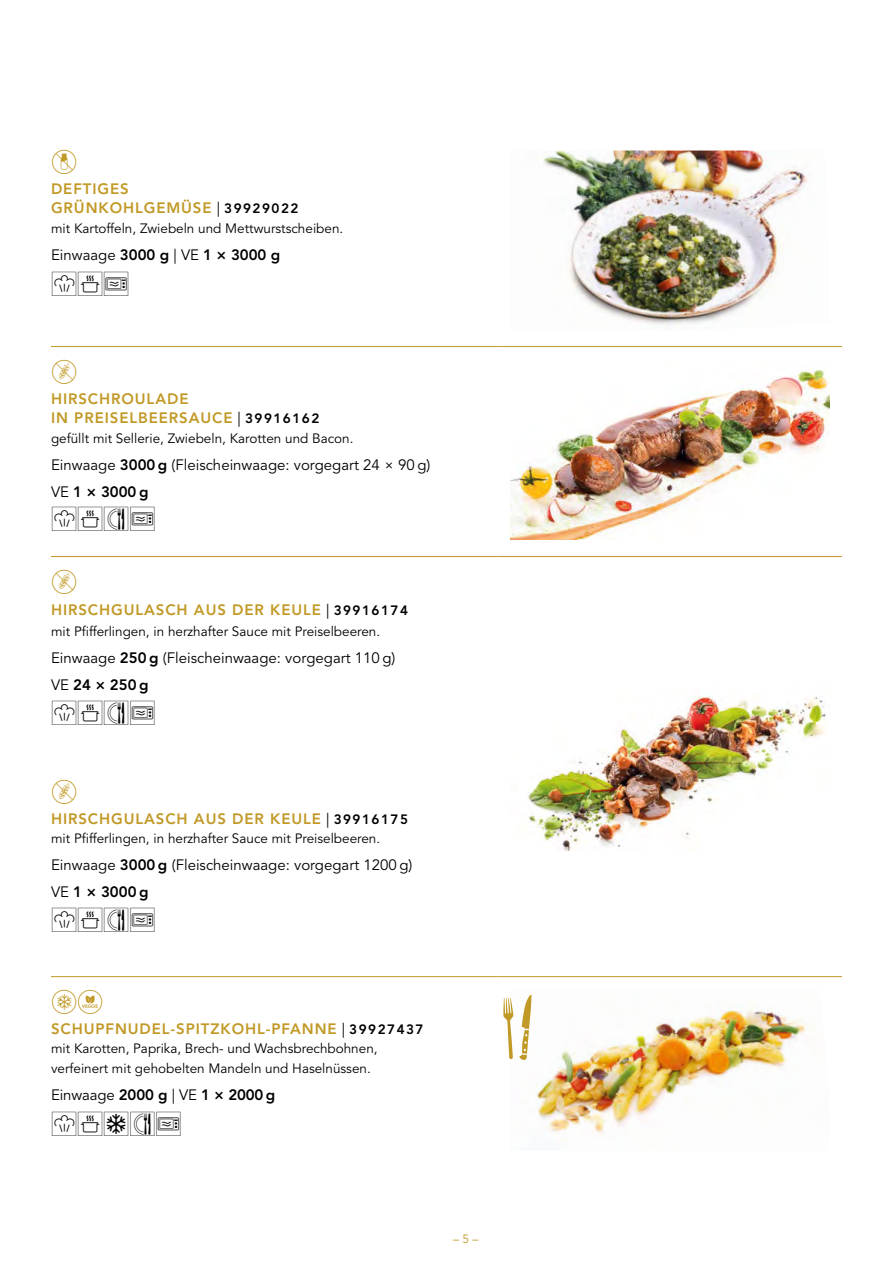
<style>
.page{position:relative;width:893px;height:1263px;background:#fff}
.page>*{position:absolute;margin:0;border:0;box-sizing:border-box;transform-origin:0 0}
.t1{font:33px "Sander Icons 2023";color:#000}
.t2{font:33px "Sander Icons 2023";color:#c19926}
.t3{font:800 15px/19.5px "Avenir LT Std";letter-spacing:.06em;color:#c19926}
.t4{font:15px/27px "Avenir LT Std";color:#000}
.t5{font:800 15px "Avenir LT Std";letter-spacing:-.005em;color:#000}
.t6{font:13.5px/19.5px "Avenir LT Std";color:#000}
.t7{font:12px "Avenir LT Std";color:#c19926}
.s1{font-weight:400;color:#000}
.s2{font-size:13.5px;color:#000}
.s3{font-weight:400}
.s4{font-weight:800}
</style>
<div class="page">
<hr style="left:51px;top:556px;width:446px;height:1px;background:#c19926">
<hr style="left:497px;top:556px;width:345px;height:1px;background:#c19926">
<hr style="left:51px;top:346px;width:446px;height:1px;background:#c19926">
<hr style="left:497px;top:346px;width:345px;height:1px;background:#c19926">
<hr style="left:51px;top:976px;width:446px;height:1px;background:#c19926">
<hr style="left:497px;top:976px;width:345px;height:1px;background:#c19926">
<img style="left:543px;top:151px;width:265px;height:174px">
<img style="left:510px;top:369px;width:319px;height:171px">
<img style="left:513px;top:994px;width:301px;height:140px">
<img style="left:528px;top:695px;width:298px;height:156px">
<svg style="left:503px;top:997px;width:10px;height:62px"></svg>
<svg style="left:519px;top:995px;width:12px;height:65px"></svg>
<h1 class="t2" style="left:51px;top:148px;width:28px">4</h1>
<p class="t3" style="left:51px;top:179px;width:249px">DEFTIGES<br>GRÜNKOHLGEMÜSE <span class="s1">|</span> <span class="s2">39929022</span></p>
<p class="t6" style="left:51px;top:218px;width:294px">mit Kartoffeln, Zwiebeln und Mettwurstscheiben.</p>
<p class="t5" style="left:51px;top:245px;width:231px"><span class="s3">Einwaage</span> 3000 g <span class="s3">| VE</span> 1 × 3000 g</p>
<h1 class="t1" style="left:51px;top:270px;width:80px">BEK</h1>
<h1 class="t2" style="left:51px;top:358px;width:28px">2</h1>
<p class="t3" style="left:51px;top:389px;width:270px">HIRSCHROULADE<br>IN PREISELBEERSAUCE <span class="s1">|</span> <span class="s2">39916162</span></p>
<p class="t6" style="left:51px;top:428px;width:304px">gefüllt mit Sellerie, Zwiebeln, Karotten und Bacon.</p>
<p class="t4" style="left:51px;top:451px;width:381px">Einwaage <span class="s4">3000 g</span> (Fleischeinwaage: vorgegart 24 × 90 g)<br>VE <span class="s4">1 × 3000 g</span></p>
<h1 class="t1" style="left:51px;top:505px;width:106px">BEJK</h1>
<h1 class="t2" style="left:51px;top:568px;width:28px">2</h1>
<p class="t3" style="left:51px;top:600px;width:358px">HIRSCHGULASCH AUS DER KEULE <span class="s1">|</span> <span class="s2">39916174</span></p>
<p class="t6" style="left:51px;top:622px;width:331px">mit Pfifferlingen, in herzhafter Sauce mit Preiselbeeren.</p>
<p class="t4" style="left:51px;top:645px;width:346px">Einwaage <span class="s4">250 g</span> (Fleischeinwaage: vorgegart 110 g)<br>VE <span class="s4">24 × 250 g</span></p>
<h1 class="t1" style="left:51px;top:699px;width:106px">BEJK</h1>
<h1 class="t2" style="left:51px;top:778px;width:28px">2</h1>
<p class="t3" style="left:51px;top:809px;width:358px">HIRSCHGULASCH AUS DER KEULE <span class="s1">|</span> <span class="s2">39916175</span></p>
<p class="t6" style="left:51px;top:829px;width:331px">mit Pfifferlingen, in herzhafter Sauce mit Preiselbeeren.</p>
<p class="t4" style="left:51px;top:852px;width:363px">Einwaage <span class="s4">3000 g</span> (Fleischeinwaage: vorgegart 1200 g)<br>VE <span class="s4">1 × 3000 g</span></p>
<h1 class="t1" style="left:51px;top:906px;width:106px">BEJK</h1>
<h1 class="t2" style="left:51px;top:988px;width:54px">a6</h1>
<p class="t3" style="left:51px;top:1019px;width:374px">SCHUPFNUDEL-SPITZKOHL-PFANNE <span class="s1">|</span> <span class="s2">39927437</span></p>
<p class="t6" style="left:51px;top:1039px;width:328px">mit Karotten, Paprika, Brech- und Wachsbrechbohnen, verfeinert mit gehobelten Mandeln und Haselnüssen.</p>
<p class="t5" style="left:51px;top:1085px;width:226px"><span class="s3">Einwaage</span> 2000 g <span class="s3">| VE</span> 1 × 2000 g</p>
<h1 class="t1" style="left:51px;top:1110px;width:132px">BEHJK</h1>
<p class="t7" style="left:453px;top:1232px;width:27px">– 5 –</p>
</div>
